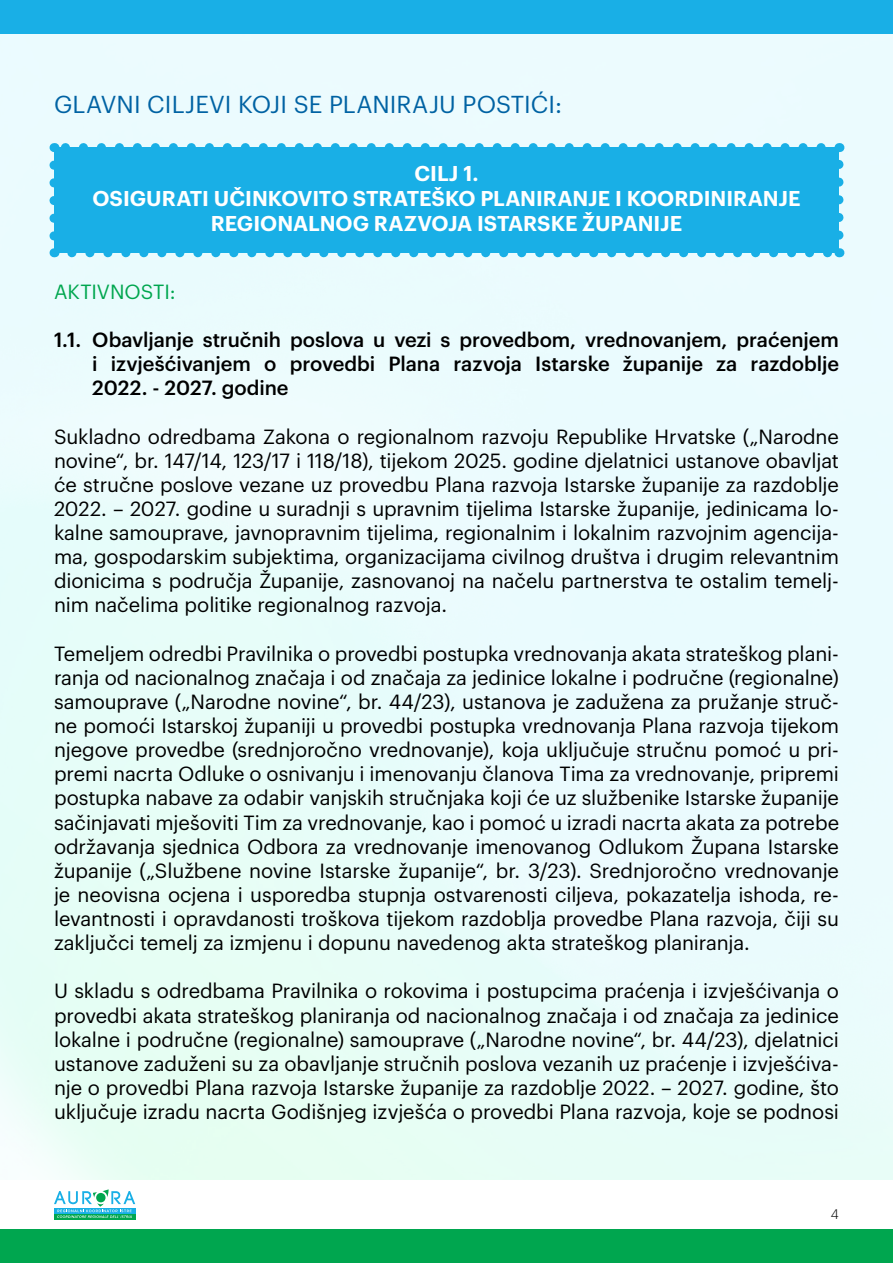
<style>
.page{position:relative;width:893px;height:1263px;background:#fff}
.page>*{position:absolute;margin:0;border:0;box-sizing:border-box;transform-origin:0 0}
.t1{font:24px "Graphik";letter-spacing:.005em;color:#0062a3}
.t2{font:600 21px/25.2px "Graphik";color:#fff;text-align:center}
.t3{font:20.1px/24.2px "Graphik";letter-spacing:-.005em;color:#000;text-align:justify}
.t4{font:500 20.1px/24.2px "Graphik";letter-spacing:-.005em;color:#000;text-align:justify}
.t5{font:20.1px "Graphik";letter-spacing:-.005em;color:#00a64f}
.t6{font:300 13.5px "Graphik";color:#000}
</style>
<div class="page">
<div style="left:0;top:1229px;width:893px;height:34px;background:#00a64f"></div>
<div style="left:54px;top:1214px;width:81px;height:5px;background:#00a64f"></div>
<svg style="left:54px;top:1189px;width:81px;height:29px"></svg>
<div style="left:0;top:0;width:893px;height:34px;background:#19afe6"></div>
<img style="left:0;top:34px;width:893px;height:1146px">
<div style="left:54px;top:148px;width:785px;height:105px;background:#19afe6"></div>
<svg style="left:72px;top:253px;width:758px;height:4px;background:#95dcf3"></svg>
<svg style="left:63px;top:143px;width:758px;height:5px;background:#83d5f2"></svg>
<svg style="left:50px;top:165px;width:8px;height:92px"></svg>
<svg style="left:834px;top:143px;width:9px;height:92px"></svg>
<p class="t1" style="left:54px;top:86px;width:510px">GLAVNI CILJEVI KOJI SE PLANIRAJU POSTIĆI:</p>
<p class="t2" style="left:92px;top:159px;width:709px">CILJ 1.<br>OSIGURATI UČINKOVITO STRATEŠKO PLANIRANJE I KOORDINIRANJE<br>REGIONALNOG RAZVOJA ISTARSKE ŽUPANIJE</p>
<p class="t5" style="left:54px;top:276px;width:123px">AKTIVNOSTI:</p>
<p class="t4" style="left:92px;top:326px;width:748px;text-indent:-38px">1.1. Obavljanje stručnih poslova u vezi s provedbom, vrednovanjem, praćenjem i izvješćivanjem o provedbi Plana razvoja Istarske županije za razdoblje 2022. - 2027. godine</p>
<p class="t3" style="left:54px;top:422px;width:786px">Sukladno odredbama Zakona o regionalnom razvoju Republike Hrvatske („Narodne novine“, br. 147/14, 123/17 i 118/18), tijekom 2025. godine djelatnici ustanove obavljat će stručne poslove vezane uz provedbu Plana razvoja Istarske županije za razdoblje 2022. – 2027. godine u suradnji s upravnim tijelima Istarske županije, jedinicama lo&shy;kalne samouprave, javnopravnim tijelima, regionalnim i lokalnim razvojnim agencija&shy;ma, gospodarskim subjektima, organizacijama civilnog društva i drugim relevantnim dionicima s područja Županije, zasnovanoj na načelu partnerstva te ostalim temelj&shy;nim načelima politike regionalnog razvoja.</p>
<p class="t3" style="left:54px;top:640px;width:787px">Temeljem odredbi Pravilnika o provedbi postupka vrednovanja akata strateškog plani&shy;ranja od nacionalnog značaja i od značaja za jedinice lokalne i područne (regionalne) samouprave („Narodne novine“, br. 44/23), ustanova je zadužena za pružanje struč&shy;ne pomoći Istarskoj županiji u provedbi postupka vrednovanja Plana razvoja tijekom njegove provedbe (srednjoročno vrednovanje), koja uključuje stručnu pomoć u pri&shy;premi nacrta Odluke o osnivanju i imenovanju članova Tima za vrednovanje, pripremi postupka nabave za odabir vanjskih stručnjaka koji će uz službenike Istarske županije sačinjavati mješoviti Tim za vrednovanje, kao i pomoć u izradi nacrta akata za potrebe održavanja sjednica Odbora za vrednovanje imenovanog Odlukom Župana Istarske županije („Službene novine Istarske županije“, br. 3/23). Srednjoročno vrednovanje je neovisna ocjena i usporedba stupnja ostvarenosti ciljeva, pokazatelja ishoda, re&shy;levantnosti i opravdanosti troškova tijekom razdoblja provedbe Plana razvoja, čiji su zaključci temelj za izmjenu i dopunu navedenog akta strateškog planiranja.</p>
<p class="t3" style="left:54px;top:977px;width:786px">U skladu s odredbama Pravilnika o rokovima i postupcima praćenja i izvješćivanja o provedbi akata strateškog planiranja od nacionalnog značaja i od značaja za jedinice lokalne i područne (regionalne) samouprave („Narodne novine“, br. 44/23), djelatnici ustanove zaduženi su za obavljanje stručnih poslova vezanih uz praćenje i izvješćiva&shy;nje o provedbi Plana razvoja Istarske županije za razdoblje 2022. – 2027. godine, što uključuje izradu nacrta Godišnjeg izvješća o provedbi Plana razvoja, koje se podnosi</p>
<p class="t6" style="left:831px;top:1205px;width:10px">4</p>
</div>
